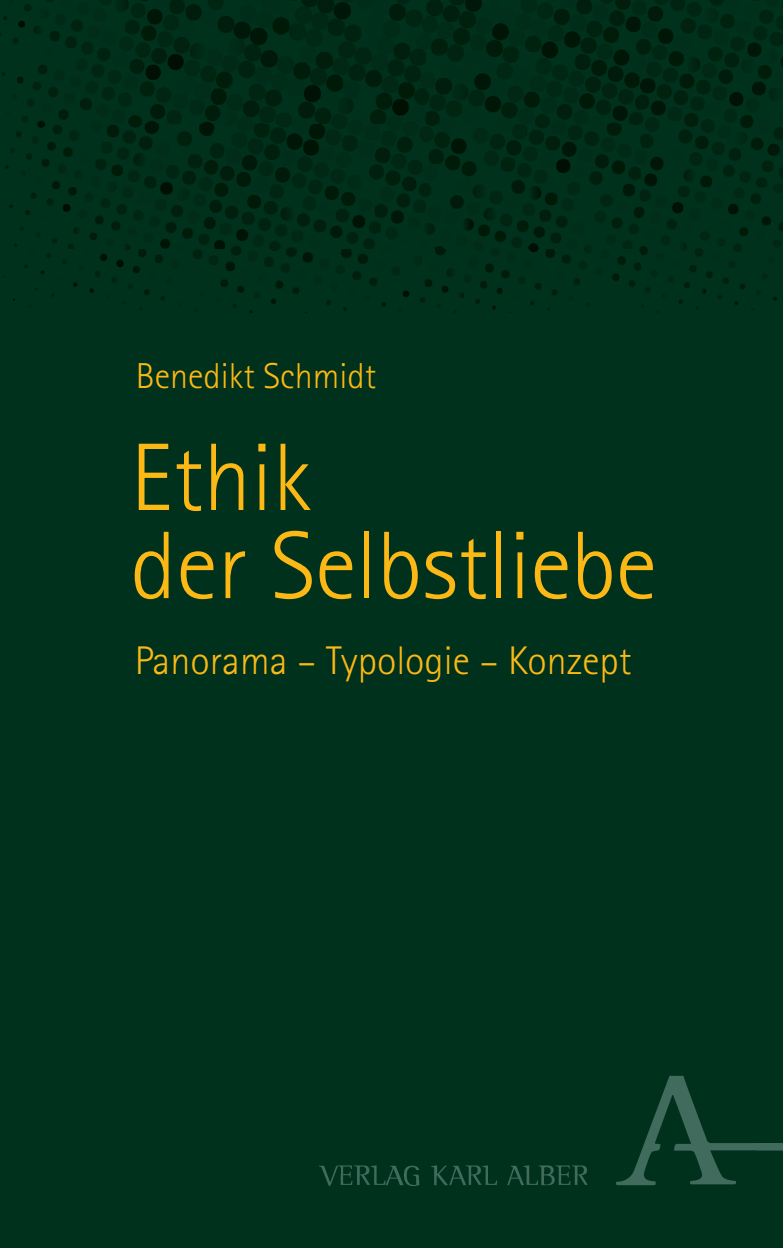
<style>
.page{position:relative;width:783px;height:1248px;background:#fff}
.page>*{position:absolute;margin:0;border:0;box-sizing:border-box;transform-origin:0 0}
.t1{font:300 96px/88px "Rotis Sans Serif Pro";color:#fcb814}
.t2{font:300 40px "Rotis Sans Serif Pro";color:#fcb814}
.t3{font:300 36px "Rotis Sans Serif Pro";color:#fcb814}
</style>
<div class="page">
<div style="left:0;top:0;width:782px;height:1247px;background:#00311d"></div>
<img style="left:319px;top:1075px;width:436px;height:110px">
<img style="left:755px;top:1143px;width:27px;height:8px">
<img style="left:0;top:0;width:782px;height:312px">
<p class="t3" style="left:136px;top:355px;width:241px">Benedikt Schmidt</p>
<h1 class="t1" style="left:130px;top:435px;width:528px">Ethik<br>der Selbstliebe</h1>
<p class="t2" style="left:135px;top:638px;width:498px">Panorama – Typologie – Konzept</p>
</div>
